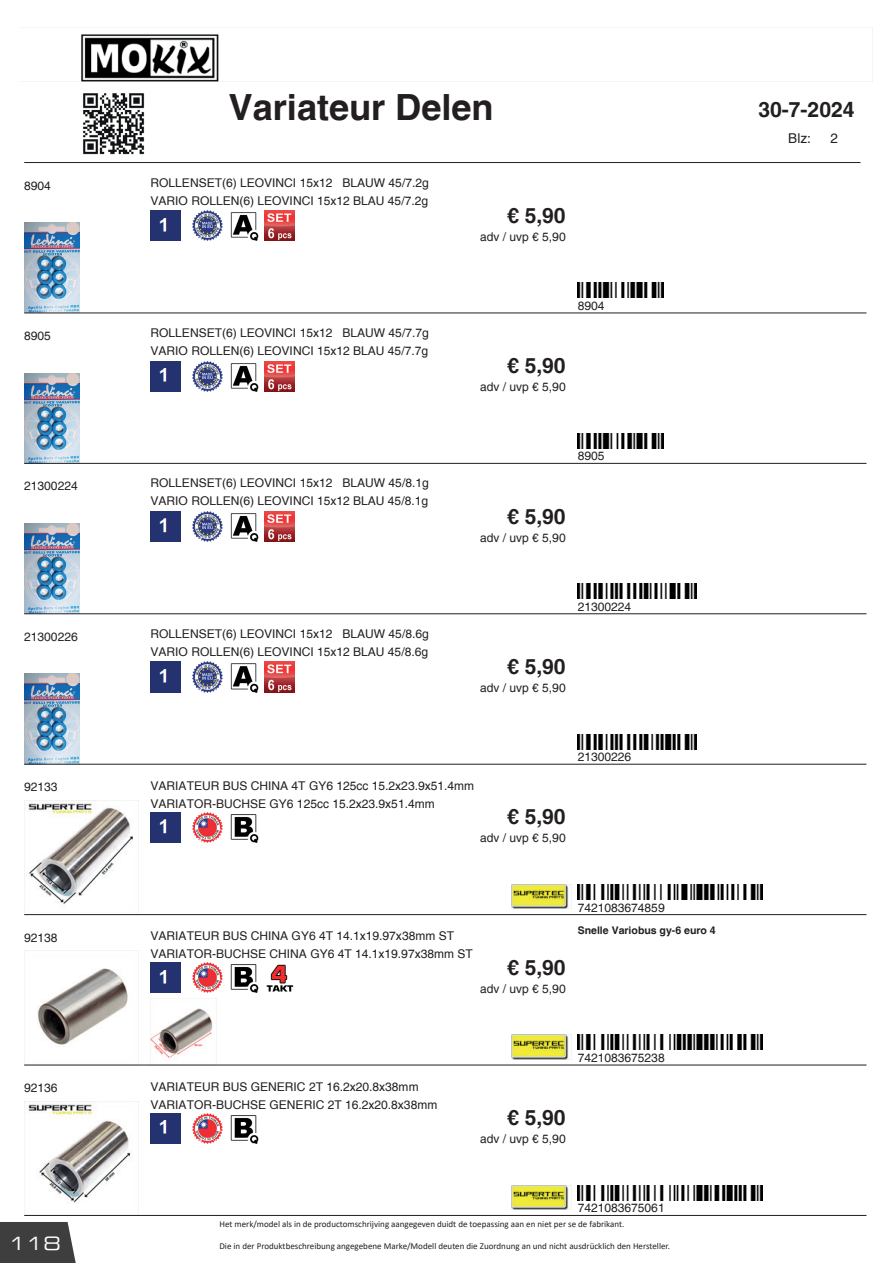
<style>
.page{position:relative;width:893px;height:1263px;background:#fff}
.page>*{position:absolute;margin:0;border:0;box-sizing:border-box;transform-origin:0 0}
.t1{font:700 36.15px "Helvetica";color:#231f20}
.t2{font:700 21px "Helvetica";color:#231f20}
.t3{font:18px "Eurostile Extended Two";color:#fff}
.t4{font:13.5px "Helvetica";color:#231f20}
.t5{font:12px/18px "Helvetica";color:#231f20}
.t6{font:700 10.5px "Helvetica";color:#231f20}
.t7{font:9px "Calibri";color:#231f20}
.t8{font:9px "Calibri";color:#221f1f}
</style>
<div class="page">
<div style="left:0;top:1222px;width:76px;height:41px;background:#3e3e3f"></div>
<img style="left:81px;top:34px;width:138px;height:47px">
<hr style="left:24px;top:162px;width:836px;height:1px;background:#231f20">
<img style="left:24px;top:223px;width:56px;height:90px">
<img style="left:578px;top:283px;width:85px;height:15px">
<img style="left:151px;top:211px;width:30px;height:30px">
<img style="left:193px;top:211px;width:30px;height:30px">
<img style="left:230px;top:212px;width:29px;height:29px">
<img style="left:265px;top:211px;width:30px;height:30px">
<hr style="left:24px;top:313px;width:842px;height:1px;background:#231f20">
<img style="left:24px;top:373px;width:56px;height:90px">
<img style="left:578px;top:433px;width:85px;height:15px">
<img style="left:151px;top:361px;width:30px;height:30px">
<img style="left:193px;top:361px;width:30px;height:30px">
<img style="left:230px;top:363px;width:29px;height:28px">
<img style="left:265px;top:361px;width:30px;height:30px">
<hr style="left:24px;top:463px;width:842px;height:1px;background:#231f20">
<img style="left:24px;top:523px;width:56px;height:90px">
<img style="left:578px;top:584px;width:118px;height:15px">
<img style="left:151px;top:511px;width:30px;height:31px">
<img style="left:193px;top:511px;width:30px;height:31px">
<img style="left:230px;top:513px;width:29px;height:29px">
<img style="left:265px;top:511px;width:30px;height:31px">
<hr style="left:24px;top:613px;width:842px;height:1px;background:#231f20">
<img style="left:24px;top:674px;width:56px;height:90px">
<img style="left:578px;top:734px;width:118px;height:15px">
<img style="left:151px;top:662px;width:30px;height:30px">
<img style="left:193px;top:662px;width:30px;height:30px">
<img style="left:230px;top:663px;width:29px;height:29px">
<img style="left:265px;top:662px;width:30px;height:30px">
<hr style="left:24px;top:764px;width:842px;height:1px;background:#231f20">
<img style="left:512px;top:884px;width:60px;height:24px">
<img style="left:24px;top:800px;width:115px;height:113px">
<img style="left:578px;top:884px;width:185px;height:15px">
<img style="left:151px;top:812px;width:30px;height:30px">
<img style="left:193px;top:812px;width:30px;height:30px">
<img style="left:230px;top:814px;width:29px;height:28px">
<hr style="left:24px;top:914px;width:842px;height:1px;background:#231f20">
<img style="left:512px;top:1035px;width:60px;height:24px">
<img style="left:24px;top:952px;width:115px;height:113px">
<img style="left:151px;top:1002px;width:66px;height:63px">
<img style="left:578px;top:1035px;width:185px;height:15px">
<img style="left:151px;top:963px;width:30px;height:30px">
<img style="left:193px;top:963px;width:30px;height:30px">
<img style="left:230px;top:964px;width:29px;height:29px">
<img style="left:266px;top:964px;width:28px;height:28px">
<hr style="left:24px;top:1065px;width:842px;height:1px;background:#231f20">
<img style="left:512px;top:1185px;width:60px;height:24px">
<img style="left:24px;top:1101px;width:115px;height:114px">
<img style="left:578px;top:1185px;width:185px;height:15px">
<img style="left:151px;top:1113px;width:30px;height:30px">
<img style="left:193px;top:1113px;width:30px;height:30px">
<img style="left:230px;top:1115px;width:29px;height:28px">
<hr style="left:24px;top:1215px;width:842px;height:1px;background:#231f20">
<img style="left:83px;top:93px;width:62px;height:62px">
<h1 class="t1" style="left:229px;top:85px;width:266px">Variateur Delen</h1>
<h2 class="t2" style="left:758px;top:97px;width:97px">30-7-2024</h2>
<p class="t4" style="left:788px;top:130px;width:24px">Blz:</p>
<p class="t4" style="left:830px;top:130px;width:9px">2</p>
<p class="t5" style="left:24px;top:176px;width:28px">8904</p>
<p class="t5" style="left:151px;top:173px;width:280px">ROLLENSET(6) LEOVINCI 15x12 BLAUW 45/7.2g<br>VARIO ROLLEN(6) LEOVINCI 15x12 BLAU 45/7.2g</p>
<p class="t5" style="left:24px;top:327px;width:28px">8905</p>
<p class="t5" style="left:151px;top:324px;width:280px">ROLLENSET(6) LEOVINCI 15x12 BLAUW 45/7.7g<br>VARIO ROLLEN(6) LEOVINCI 15x12 BLAU 45/7.7g</p>
<h2 class="t2" style="left:507px;top:202px;width:60px">€ 5,90</h2>
<p class="t5" style="left:480px;top:228px;width:87px">adv / uvp € 5,90</p>
<p class="t5" style="left:578px;top:297px;width:28px">8904</p>
<h2 class="t2" style="left:507px;top:353px;width:60px">€ 5,90</h2>
<p class="t5" style="left:480px;top:378px;width:87px">adv / uvp € 5,90</p>
<p class="t5" style="left:24px;top:477px;width:55px">21300224</p>
<p class="t5" style="left:151px;top:474px;width:280px">ROLLENSET(6) LEOVINCI 15x12 BLAUW 45/8.1g<br>VARIO ROLLEN(6) LEOVINCI 15x12 BLAU 45/8.1g</p>
<p class="t5" style="left:24px;top:628px;width:55px">21300226</p>
<p class="t5" style="left:151px;top:625px;width:280px">ROLLENSET(6) LEOVINCI 15x12 BLAUW 45/8.6g<br>VARIO ROLLEN(6) LEOVINCI 15x12 BLAU 45/8.6g</p>
<p class="t5" style="left:578px;top:447px;width:28px">8905</p>
<h2 class="t2" style="left:507px;top:503px;width:60px">€ 5,90</h2>
<p class="t5" style="left:480px;top:528px;width:87px">adv / uvp € 5,90</p>
<p class="t5" style="left:578px;top:598px;width:55px">21300224</p>
<h2 class="t2" style="left:507px;top:654px;width:60px">€ 5,90</h2>
<p class="t5" style="left:480px;top:679px;width:87px">adv / uvp € 5,90</p>
<p class="t5" style="left:24px;top:778px;width:35px">92133</p>
<p class="t5" style="left:151px;top:777px;width:325px">VARIATEUR BUS CHINA 4T GY6 125cc 15.2x23.9x51.4mm<br>VARIATOR-BUCHSE GY6 125cc 15.2x23.9x51.4mm</p>
<h2 class="t2" style="left:507px;top:804px;width:60px">€ 5,90</h2>
<p class="t5" style="left:480px;top:829px;width:87px">adv / uvp € 5,90</p>
<p class="t5" style="left:578px;top:748px;width:55px">21300226</p>
<p class="t5" style="left:24px;top:928px;width:35px">92138</p>
<p class="t5" style="left:151px;top:927px;width:324px">VARIATEUR BUS CHINA GY6 4T 14.1x19.97x38mm ST<br>VARIATOR-BUCHSE CHINA GY6 4T 14.1x19.97x38mm ST</p>
<h2 class="t2" style="left:507px;top:954px;width:60px">€ 5,90</h2>
<p class="t5" style="left:480px;top:980px;width:87px">adv / uvp € 5,90</p>
<p class="t5" style="left:578px;top:898px;width:88px">7421083674859</p>
<p class="t6" style="left:578px;top:924px;width:140px">Snelle Variobus gy-6 euro 4</p>
<p class="t5" style="left:24px;top:1079px;width:35px">92136</p>
<p class="t5" style="left:151px;top:1077px;width:288px">VARIATEUR BUS GENERIC 2T 16.2x20.8x38mm<br>VARIATOR-BUCHSE GENERIC 2T 16.2x20.8x38mm</p>
<p class="t5" style="left:578px;top:1049px;width:88px">7421083675238</p>
<h2 class="t2" style="left:507px;top:1105px;width:60px">€ 5,90</h2>
<p class="t5" style="left:480px;top:1130px;width:87px">adv / uvp € 5,90</p>
<p class="t5" style="left:578px;top:1199px;width:88px">7421083675061</p>
<h3 class="t3" style="left:9px;top:1231px;width:54px">118</h3>
<p class="t8" style="left:219px;top:1218px;width:407px">Het merk/model als in de productomschrijving aangegeven duidt de toepassing aan en niet per se de fabrikant.</p>
<p class="t7" style="left:219px;top:1239px;width:452px">Die in der Produktbeschreibung angegebene Marke/Modell deuten die Zuordnung an und nicht ausdrücklich den Hersteller.</p>
</div>
